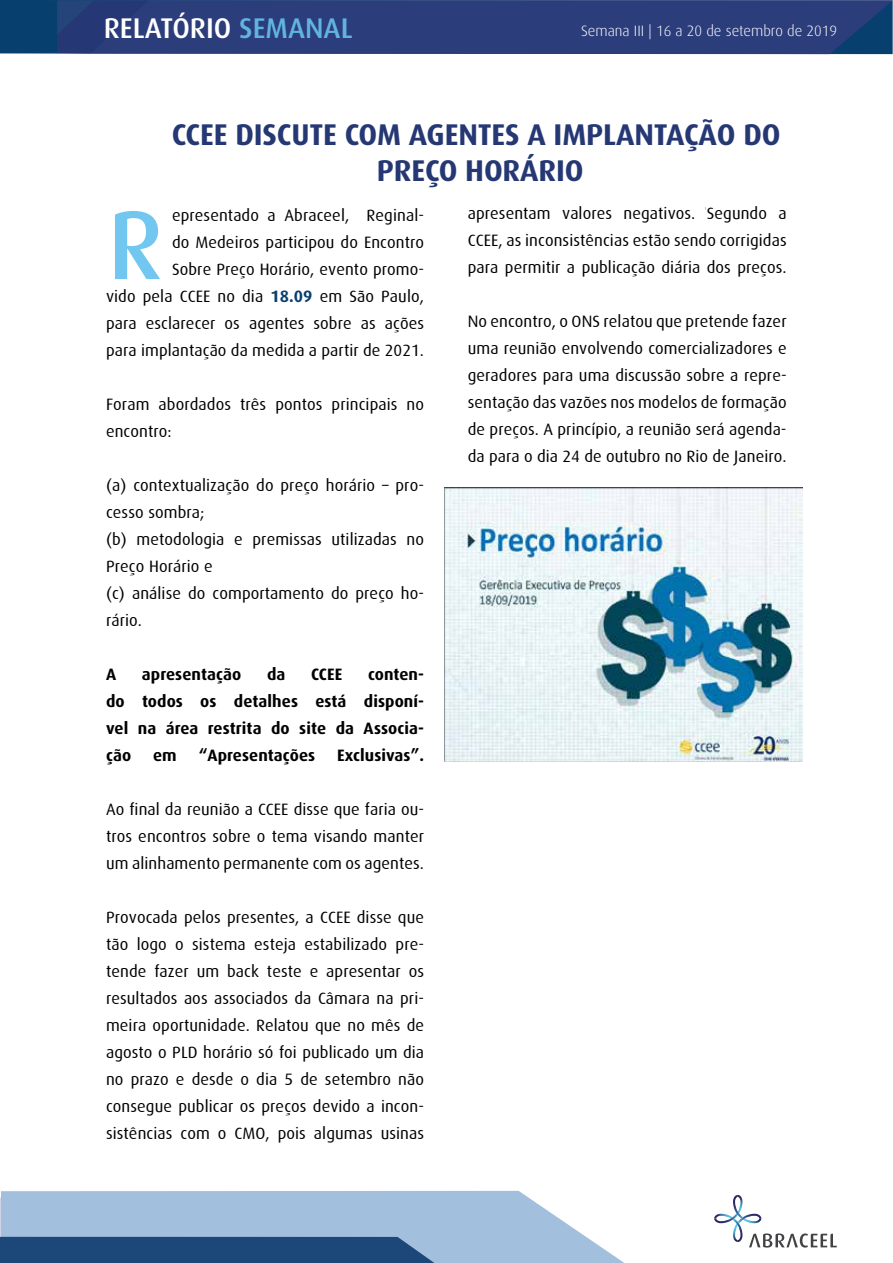
<style>
.page{position:relative;width:893px;height:1263px;background:#fff}
.page>*{position:absolute;margin:0;border:0;box-sizing:border-box;transform-origin:0 0}
.t1{font:500 97.5px "Dax";color:#71c7f0}
.t2{font:700 30px/36px "Dax";letter-spacing:-.005em;color:#253874;text-align:center}
.t3{font:500 28.5px "Dax";color:#fff}
.t4{font:16.5px/27px "Dax";letter-spacing:.005em;color:#000;text-align:justify}
.t5{font:700 16.5px/27px "Dax";letter-spacing:.005em;color:#000;text-align:justify}
.t6{font:300 15px "Dax";color:#fff}
.s1{color:#60b4df}
.s2{font-weight:700;color:#073f6e}
</style>
<div class="page">
<svg style="left:714px;top:1195px;width:123px;height:52px"></svg>
<svg style="left:0;top:0;width:893px;height:54px;background:#283d79"></svg>
<svg style="left:0;top:1191px;width:624px;height:72px;background:#89a7c8"></svg>
<img style="left:445px;top:487px;width:357px;height:274px">
<h3 class="t3" style="left:104px;top:12px;width:250px">RELATÓRIO <span class="s1">SEMANAL</span></h3>
<p class="t6" style="left:581px;top:22px;width:257px">Semana III | 16 a 20 de setembro de 2019</p>
<h2 class="t2" style="left:172px;top:116px;width:610px">CCEE DISCUTE COM AGENTES A IMPLANTAÇÃO DO<br>PREÇO HORÁRIO</h2>
<p class="t4" style="left:106px;top:202px;width:320px;text-align:right">epresentado a Abraceel, Reginal-<br>do Medeiros participou do Encontro<br>Sobre Preço Horário, evento promo-<br>vido pela CCEE no dia <span class="s2">18.09</span> em São Paulo, para esclarecer os agentes sobre as ações para implantação da medida a partir de 2021.</p>
<p class="t4" style="left:106px;top:391px;width:320px">Foram abordados três pontos principais no encontro:</p>
<h1 class="t1" style="left:108px;top:191px;width:57px">R</h1>
<p class="t4" style="left:106px;top:472px;width:320px;text-align:left">(a) contextualização do preço horário – pro&shy;cesso sombra;<br>(b) metodologia e premissas utilizadas no<br>Preço Horário e<br>(c) análise do comportamento do preço ho&shy;rário.</p>
<p class="t5" style="left:106px;top:660px;width:12px">A</p>
<p class="t5" style="left:142px;top:660px;width:101px">apresentação</p>
<p class="t5" style="left:267px;top:660px;width:20px">da</p>
<p class="t5" style="left:311px;top:660px;width:33px">CCEE</p>
<p class="t5" style="left:106px;top:660px;width:320px;text-indent:262px">conten&shy;do todos os detalhes está disponí&shy;vel na área restrita do site da Associa&shy;ção</p>
<p class="t5" style="left:153px;top:741px;width:25px">em</p>
<p class="t5" style="left:199px;top:741px;width:118px">“Apresentações</p>
<p class="t5" style="left:337px;top:741px;width:88px">Exclusivas”.</p>
<p class="t4" style="left:106px;top:796px;width:320px">Ao final da reunião a CCEE disse que faria ou&shy;tros encontros sobre o tema visando manter um alinhamento permanente com os agentes.</p>
<p class="t4" style="left:106px;top:904px;width:320px">Provocada pelos presentes, a CCEE disse que tão logo o sistema esteja estabilizado pre&shy;tende fazer um back teste e apresentar os resultados aos associados da Câmara na pri&shy;meira oportunidade. Relatou que no mês de agosto o PLD horário só foi publicado um dia no prazo e desde o dia 5 de setembro não consegue publicar os preços devido a incon&shy;sistências com o CMO, pois algumas usinas</p>
<p class="t4" style="left:468px;top:200px;width:320px">apresentam valores negativos. Segundo a CCEE, as inconsistências estão sendo corrigidas para permitir a publicação diária dos preços.</p>
<p class="t4" style="left:468px;top:308px;width:320px">No encontro, o ONS relatou que pretende fazer uma reunião envolvendo comercializadores e geradores para uma discussão sobre a repre&shy;sentação das vazões nos modelos de formação de preços. A princípio, a reunião será agenda&shy;da para o dia 24 de outubro no Rio de Janeiro.</p>
</div>
